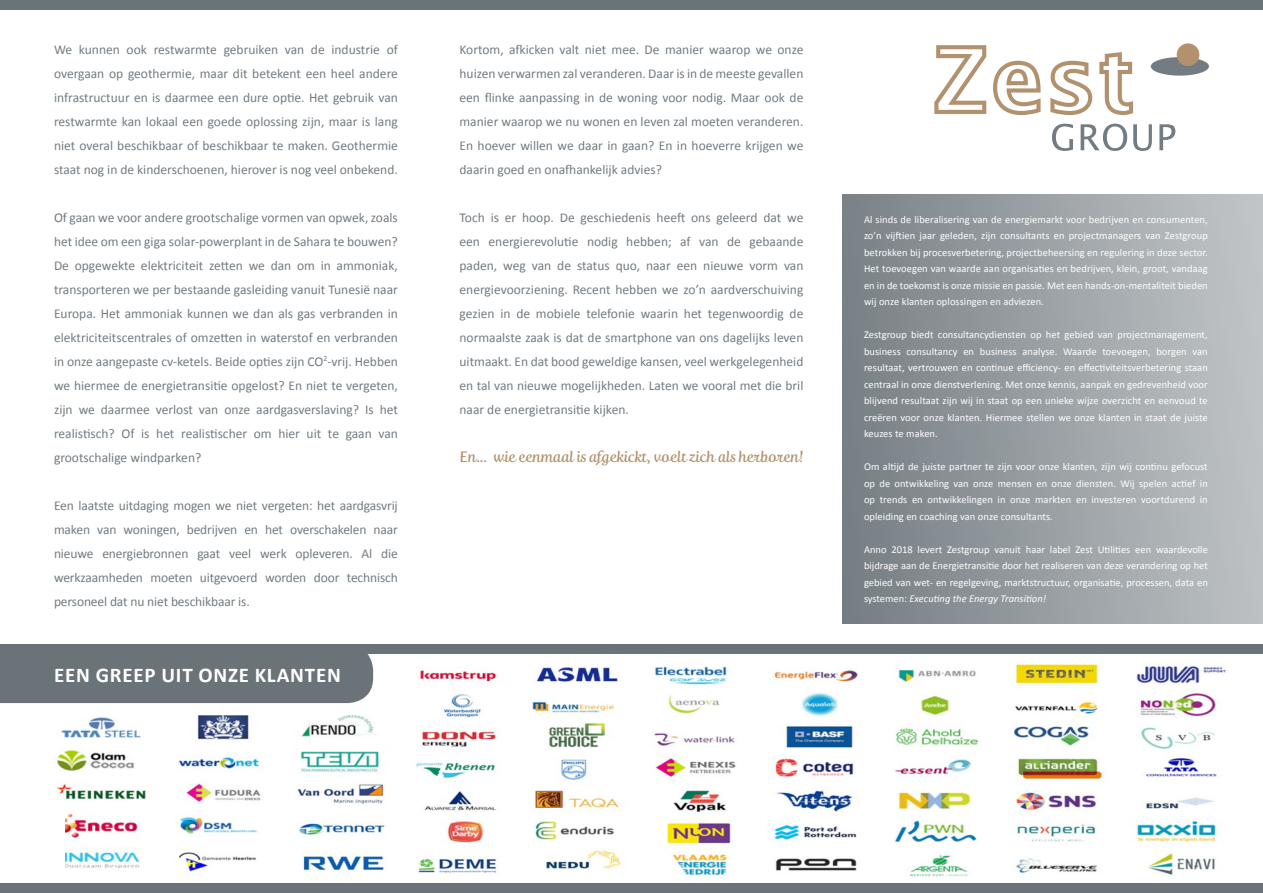
<style>
.page{position:relative;width:1263px;height:893px;background:#fff}
.page>*{position:absolute;margin:0;border:0;box-sizing:border-box;transform-origin:0 0}
.t1{font:700 21px "Calibri";letter-spacing:.04em;color:#fff}
.t2{font:15px "Fertigo Pro Script";color:#b2926e}
.t3{font:13.5px/24px "Calibri";color:#737c82;text-align:justify}
.t4{font:10.5px/16.5px "Calibri";letter-spacing:.005em;color:#fff;text-align:justify}
.s1{font-style:italic}
</style>
<div class="page">
<img style="left:416px;top:663px;width:810px;height:214px">
<div style="left:0;top:645px;width:1263px;height:9px;background:#6a7377"></div>
<img style="left:56px;top:716px;width:328px;height:88px">
<img style="left:66px;top:813px;width:319px;height:59px">
<div style="left:0;top:654px;width:373px;height:49px;background:#6a7377"></div>
<div style="left:0;top:883px;width:1263px;height:10px;background:#6a7377"></div>
<div style="left:0;top:0;width:1263px;height:10px;background:#6a7377"></div>
<svg style="left:1052px;top:124px;width:21px;height:27px"></svg>
<svg style="left:1080px;top:124px;width:47px;height:27px"></svg>
<svg style="left:1133px;top:124px;width:19px;height:27px"></svg>
<svg style="left:1159px;top:124px;width:16px;height:26px"></svg>
<svg style="left:934px;top:45px;width:52px;height:69px"></svg>
<svg style="left:993px;top:61px;width:47px;height:54px"></svg>
<svg style="left:1050px;top:61px;width:42px;height:54px"></svg>
<svg style="left:1099px;top:52px;width:34px;height:63px"></svg>
<div style="left:1151px;top:57px;width:58px;height:19px;background:#737c82;border-radius:50%"></div>
<div style="left:1177px;top:43px;width:22px;height:23px;background:#b2926e;border-radius:50%"></div>
<div style="left:842px;top:195px;width:421px;height:429px;background:linear-gradient(to right,#767f85,#c0c4c6)"></div>
<p class="t3" style="left:54px;top:37px;width:345px">We kunnen ook restwarmte gebruiken van de industrie of overgaan op geothermie, maar dit betekent een heel andere infrastructuur en is daarmee een dure optie. Het gebruik van restwarmte kan lokaal een goede oplossing zijn, maar is lang niet overal beschikbaar of beschikbaar te maken. Geothermie staat nog in de kinderschoenen, hierover is nog veel onbekend.</p>
<p class="t3" style="left:54px;top:205px;width:345px">Of gaan we voor andere grootschalige vormen van opwek, zoals het idee om een giga solar-powerplant in de Sahara te bouwen?<br>De opgewekte elektriciteit zetten we dan om in ammoniak, transporteren we per bestaande gasleiding vanuit Tunesië naar Europa. Het ammoniak kunnen we dan als gas verbranden in elektriciteitscentrales of omzetten in waterstof en verbranden in onze aangepaste cv-ketels. Beide opties zijn CO<sup>2</sup>-vrij. Hebben we hiermee de energietransitie opgelost? En niet te vergeten, zijn we daarmee verlost van onze aardgasverslaving? Is het realistisch? Of is het realistischer om hier uit te gaan van grootschalige windparken?</p>
<p class="t3" style="left:54px;top:493px;width:345px">Een laatste uitdaging mogen we niet vergeten: het aardgasvrij maken van woningen, bedrijven en het overschakelen naar nieuwe energiebronnen gaat veel werk opleveren. Al die werkzaamheden moeten uitgevoerd worden door technisch personeel dat nu niet beschikbaar is.</p>
<p class="t1" style="left:54px;top:660px;width:288px">EEN GREEP UIT ONZE KLANTEN</p>
<p class="t3" style="left:459px;top:37px;width:345px">Kortom, afkicken valt niet mee. De manier waarop we onze huizen verwarmen zal veranderen. Daar is in de meeste gevallen een flinke aanpassing in de woning voor nodig. Maar ook de manier waarop we nu wonen en leven zal moeten veranderen.<br>En hoever willen we daar in gaan? En in hoeverre krijgen we daarin goed en onafhankelijk advies?</p>
<p class="t3" style="left:459px;top:205px;width:345px">Toch is er hoop. De geschiedenis heeft ons geleerd dat we een energierevolutie nodig hebben; af van de gebaande paden, weg van de status quo, naar een nieuwe vorm van energievoorziening. Recent hebben we zo’n aardverschuiving gezien in de mobiele telefonie waarin het tegenwoordig de normaalste zaak is dat de smartphone van ons dagelijks leven uitmaakt. En dat bood geweldige kansen, veel werkgelegenheid en tal van nieuwe mogelijkheden. Laten we vooral met die bril naar de energietransitie kijken.</p>
<p class="t2" style="left:459px;top:448px;width:345px">En... wie eenmaal is afgekickt, voelt zich als herboren!</p>
<p class="t4" style="left:864px;top:211px;width:345px">Al sinds de liberalisering van de energiemarkt voor bedrijven en consumenten, zo’n vijftien jaar geleden, zijn consultants en projectmanagers van Zestgroup betrokken bij procesverbetering, projectbeheersing en regulering in deze sector.<br>Het toevoegen van waarde aan organisaties en bedrijven, klein, groot, vandaag en in de toekomst is onze missie en passie. Met een hands-on-mentaliteit bieden wij onze klanten oplossingen en adviezen.</p>
<p class="t4" style="left:864px;top:326px;width:345px">Zestgroup biedt consultancydiensten op het gebied van projectmanagement, business consultancy en business analyse. Waarde toevoegen, borgen van resultaat, vertrouwen en continue efficiency- en effectiviteitsverbetering staan centraal in onze dienstverlening. Met onze kennis, aanpak en gedrevenheid voor blijvend resultaat zijn wij in staat op een unieke wijze overzicht en eenvoud te creëren voor onze klanten. Hiermee stellen we onze klanten in staat de juiste keuzes te maken.</p>
<p class="t4" style="left:864px;top:458px;width:345px">Om altijd de juiste partner te zijn voor onze klanten, zijn wij continu gefocust op de ontwikkeling van onze mensen en onze diensten. Wij spelen actief in op trends en ontwikkelingen in onze markten en investeren voortdurend in opleiding en coaching van onze consultants.</p>
<p class="t4" style="left:864px;top:541px;width:345px">Anno 2018 levert Zestgroup vanuit haar label Zest Utilities een waardevolle bijdrage aan de Energietransitie door het realiseren van deze verandering op het gebied van wet- en regelgeving, marktstructuur, organisatie, processen, data en systemen: <span class="s1">Executing the Energy Transition!</span></p>
</div>
